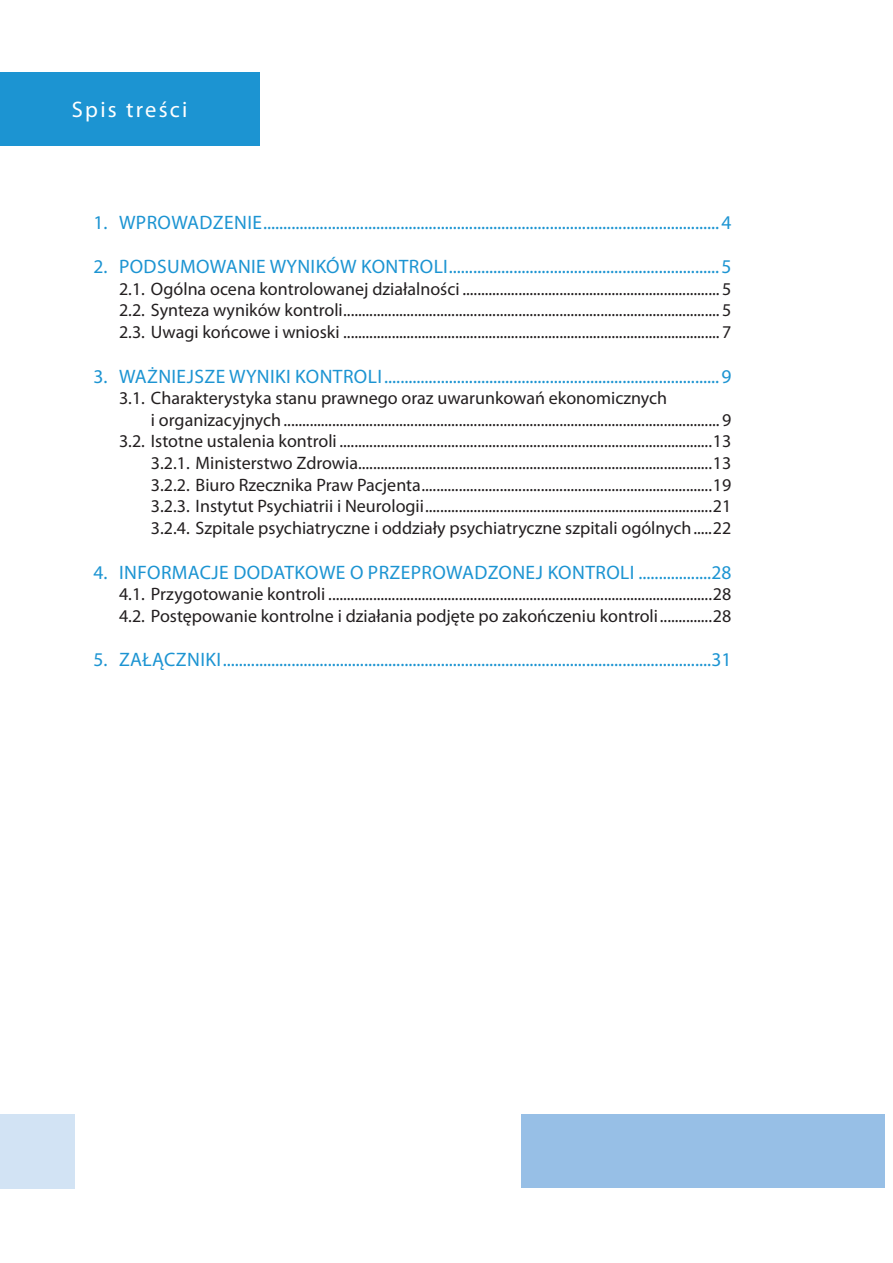
<style>
.page{position:relative;width:893px;height:1263px;background:#fff}
.page>*{position:absolute;margin:0;border:0;box-sizing:border-box;transform-origin:0 0}
.t1{font:22.5px "Myriad Pro";letter-spacing:.1em;color:#fff}
.t2{font:19.5px "Myriad Pro";letter-spacing:.02em;color:#1c94d2}
.t3{font:18px/21.6px "Myriad Pro";color:#231f20;text-align:justify}
</style>
<div class="page">
<div style="left:0;top:72px;width:259px;height:74px;background:#1c94d2"></div>
<div style="left:521px;top:1114px;width:363px;height:74px;background:#97bfe6"></div>
<div style="left:0;top:1114px;width:74px;height:75px;background:#d2e3f4"></div>
<p class="t1" style="left:72px;top:95px;width:117px">Spis treści</p>
<p class="t2" style="left:94px;top:210px;width:91px">1. Wprowadzenie</p>
<p class="t2" style="left:263px;top:210px;width:470px">.................................................................................................................4</p>
<p class="t2" style="left:94px;top:255px;width:129px">2. Podsumowanie</p>
<p class="t2" style="left:270px;top:255px;width:13px">wynik</p>
<p class="t2" style="left:326px;top:255px;width:407px">ów kontroli ...................................................................5</p>
<p class="t3" style="left:119px;top:278px;width:614px">2.1. Ogólna ocena kontrolowanej działalności ..................................................................... 5<br>2.2. Synteza wyników kontroli..................................................................................................... 5<br>2.3. Uwagi końcowe i wnioski ..................................................................................................... 7</p>
<p class="t2" style="left:94px;top:364px;width:76px">3. Ważniejsze</p>
<p class="t2" style="left:229px;top:364px;width:11px">wyniki</p>
<p class="t2" style="left:295px;top:364px;width:438px">kontroli ...................................................................................9</p>
<p class="t3" style="left:119px;top:387px;width:550px">3.1. Charakterystyka stanu prawnego oraz uwarunkowań ekonomicznych</p>
<p class="t3" style="left:151px;top:409px;width:582px">i organizacyjnych..................................................................................................................... 9</p>
<p class="t3" style="left:119px;top:430px;width:614px">3.2. Istotne ustalenia kontroli ....................................................................................................13</p>
<p class="t3" style="left:151px;top:452px;width:582px">3.2.1. Ministerstwo Zdrowia...............................................................................................13</p>
<p class="t3" style="left:151px;top:474px;width:582px">3.2.2. Biuro Rzecznika Praw Pacjenta..............................................................................19</p>
<p class="t3" style="left:151px;top:495px;width:582px">3.2.3. Instytut Psychiatrii i Neurologii.............................................................................21</p>
<p class="t3" style="left:151px;top:517px;width:582px">3.2.4. Szpitale psychiatryczne i oddziały psychiatryczne szpitali ogólnych.....22</p>
<p class="t2" style="left:94px;top:560px;width:80px">4. Informacje</p>
<p class="t2" style="left:233px;top:560px;width:40px">dodatk</p>
<p class="t2" style="left:305px;top:560px;width:75px">owe o przepr</p>
<p class="t2" style="left:432px;top:560px;width:28px">owadz</p>
<p class="t2" style="left:499px;top:560px;width:25px">onej</p>
<p class="t2" style="left:548px;top:560px;width:185px">kontroli ..................28</p>
<p class="t3" style="left:119px;top:583px;width:614px">4.1. Przygotowanie kontroli .......................................................................................................28<br>4.2. Postępowanie kontrolne i działania podjęte po zakończeniu kontroli..............28</p>
<p class="t2" style="left:94px;top:648px;width:81px">5. Załączniki</p>
<p class="t2" style="left:223px;top:648px;width:510px">.........................................................................................................................31</p>
</div>
